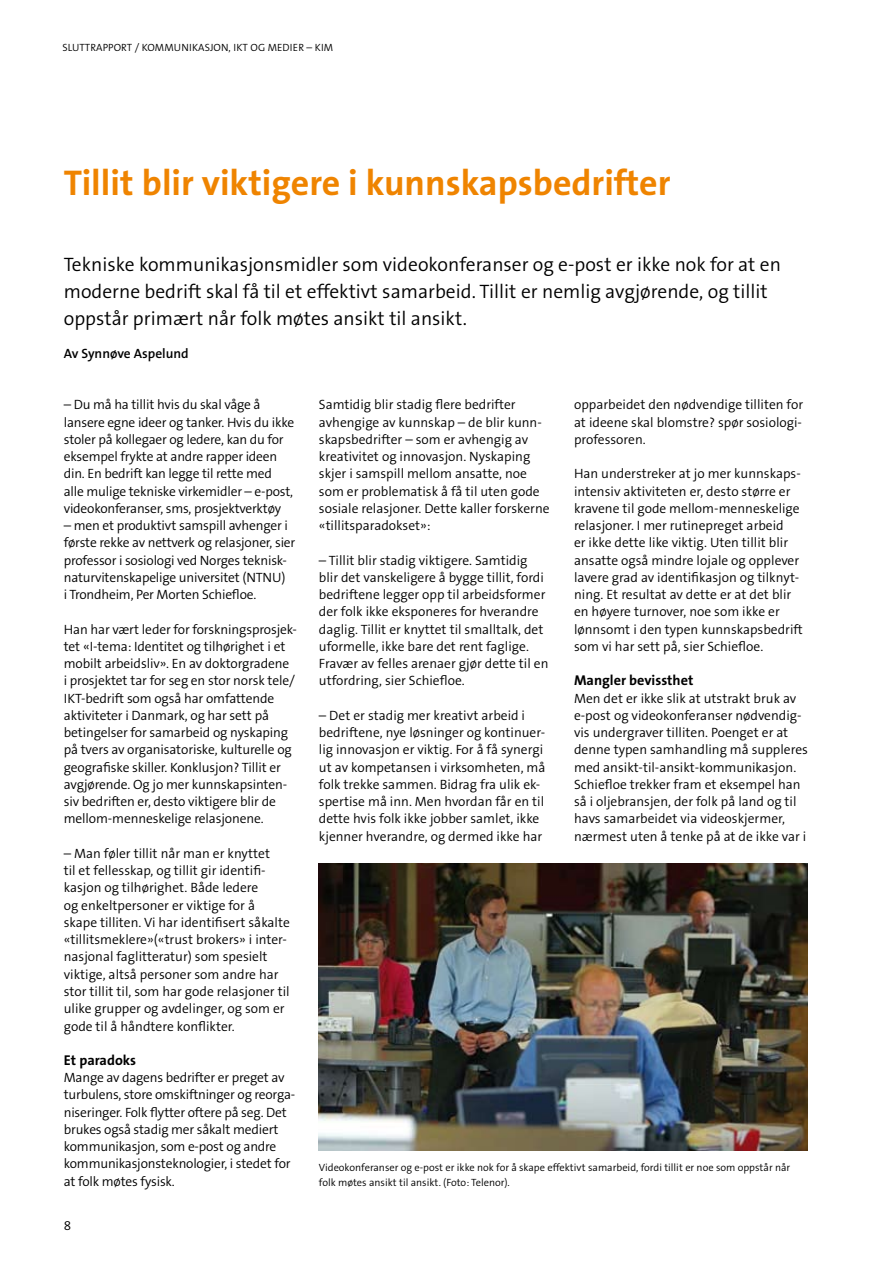
<style>
.page{position:relative;width:893px;height:1263px;background:#fff}
.page>*{position:absolute;margin:0;border:0;box-sizing:border-box;transform-origin:0 0}
.t1{font:700 36px "The Sans B7";color:#ef8400}
.t2{font:300 19.5px/27px "The Sans B4";color:#000}
.t3{font:700 14.25px "The Sans B7";color:#000}
.t4{font:300 13.5px/17.2px "The Sans B4";color:#000}
.t5{font:600 13.5px "The Sans B6";color:#000}
.t6{font:300 10.5px/14.2px "The Sans B4";color:#000}
</style>
<div class="page">
<img style="left:319px;top:863px;width:489px;height:288px">
<p class="t6" style="left:62px;top:41px;width:213px">sluttrapport / komm unikasjon, ikt og medie</p>
<p class="t6" style="left:298px;top:41px;width:24px">r – kim</p>
<h1 class="t1" style="left:64px;top:164px;width:608px">Tillit blir viktigere i kunnskapsbedrifter</h1>
<h2 class="t2" style="left:64px;top:252px;width:719px">Tekniske kommunikasjonsmidler som videokonferanser og e-post er ikke nok for at en moderne bedrift skal få til et effektivt samarbeid. Tillit er nemlig avgjørende, og tillit oppstår primært når folk møtes ansikt til ansikt.</h2>
<p class="t5" style="left:64px;top:346px;width:127px">Av Synnøve Aspelund</p>
<p class="t4" style="left:64px;top:397px;width:232px">– Du må ha tillit hvis du skal våge å lansere egne ideer og tanker. Hvis du ikke stoler på kollegaer og ledere, kan du for eksempel frykte at andre rapper ideen din. En bedrift kan legge til rette med alle mulige tekniske virkemidler – e-post, videokonferanser, sms, prosjektverktøy</p>
<p class="t4" style="left:64px;top:518px;width:233px">– men et produktivt samspill avhenger i første rekke av nettverk og relasjoner, sier professor i sosiologi ved Norges teknisk&shy;naturvitenskapelige universitet (NTNU)<br>i Trondheim, Per Morten Schiefloe.</p>
<p class="t4" style="left:64px;top:621px;width:235px">Han har vært leder for forskningsprosjek&shy;tet «I-tema: Identitet og tilhørighet i et mobilt arbeidsliv». En av doktorgradene<br>i prosjektet tar for seg en stor norsk tele/ IKT-bedrift som også har omfattende aktiviteter i Danmark, og har sett på betingelser for samarbeid og nyskaping på tvers av organisatoriske, kulturelle og geografiske skiller. Konklusjon? Tillit er avgjørende. Og jo mer kunnskapsinten&shy;siv bedriften er, desto viktigere blir de mellom-menneskelige relasjonene.</p>
<p class="t4" style="left:64px;top:845px;width:228px">– Man føler tillit når man er knyttet<br>til et fellesskap, og tillit gir identifi&shy;kasjon og tilhørighet. Både ledere<br>og enkeltpersoner er viktige for å skape tilliten. Vi har identifisert såkalte «tillitsmeklere»(«trust brokers» i inter&shy;nasjonal faglitteratur) som spesielt viktige, altså personer som andre har stor tillit til, som har gode relasjoner til ulike grupper og avdelinger, og som er gode til å håndtere konflikter.</p>
<p class="t3" style="left:64px;top:1052px;width:74px">Et paradoks</p>
<p class="t4" style="left:64px;top:1070px;width:233px">Mange av dagens bedrifter er preget av turbulens, store omskiftninger og reorga&shy;niseringer. Folk flytter oftere på seg. Det brukes også stadig mer såkalt mediert kommunikasjon, som e-post og andre kommunikasjonsteknologier, i stedet for at folk møtes fysisk.</p>
<p class="t4" style="left:64px;top:1217px;width:9px">8</p>
<p class="t4" style="left:319px;top:397px;width:232px">Samtidig blir stadig flere bedrifter avhengige av kunnskap – de blir kunn&shy;skapsbedrifter – som er avhengig av kreativitet og innovasjon. Nyskaping skjer i samspill mellom ansatte, noe som er problematisk å få til uten gode sosiale relasjoner. Dette kaller forskerne «tillitsparadokset»:</p>
<p class="t4" style="left:319px;top:552px;width:231px">– Tillit blir stadig viktigere. Samtidig blir det vanskeligere å bygge tillit, fordi bedriftene legger opp til arbeidsformer der folk ikke eksponeres for hverandre daglig. Tillit er knyttet til smalltalk, det uformelle, ikke bare det rent faglige.<br>Fravær av felles arenaer gjør dette til en utfordring, sier Schiefloe.</p>
<p class="t4" style="left:319px;top:707px;width:228px">– Det er stadig mer kreativt arbeid i bedriftene, nye løsninger og kontinuer&shy;lig innovasjon er viktig. For å få synergi ut av kompetansen i virksomheten, må folk trekke sammen. Bidrag fra ulik ek&shy;spertise må inn. Men hvordan får en til dette hvis folk ikke jobber samlet, ikke kjenner hverandre, og dermed ikke har</p>
<p class="t4" style="left:574px;top:397px;width:231px;text-align:justify">opparbeidet den nødvendige tilliten for at ideene skal blomstre? spør sosiologi&shy;professoren.</p>
<p class="t4" style="left:574px;top:466px;width:230px">Han understreker at jo mer kunnskaps&shy;intensiv aktiviteten er, desto større er kravene til gode mellom-menneskelige relasjoner. I mer rutinepreget arbeid<br>er ikke dette like viktig. Uten tillit blir ansatte også mindre lojale og opplever lavere grad av identifikasjon og tilknyt&shy;ning. Et resultat av dette er at det blir en høyere turnover, noe som ikke er lønnsomt i den typen kunnskapsbedrift som vi har sett på, sier Schiefloe.</p>
<p class="t3" style="left:574px;top:673px;width:121px">Mangler bevissthet</p>
<p class="t4" style="left:574px;top:690px;width:235px">Men det er ikke slik at utstrakt bruk av e-post og videokonferanser nødvendig&shy;vis undergraver tilliten. Poenget er at denne typen samhandling må suppleres med ansikt-til-ansikt-kommunikasjon.<br>Schiefloe trekker fram et eksempel han så i oljebransjen, der folk på land og til havs samarbeidet via videoskjermer, nærmest uten å tenke på at de ikke var i</p>
<p class="t6" style="left:319px;top:1161px;width:473px">Videokonferanser og e-post er ikke nok for å skape effektivt samarbeid, fordi tillit er noe som oppstår når folk møtes ansikt til ansikt. (Foto: Telenor).</p>
</div>
